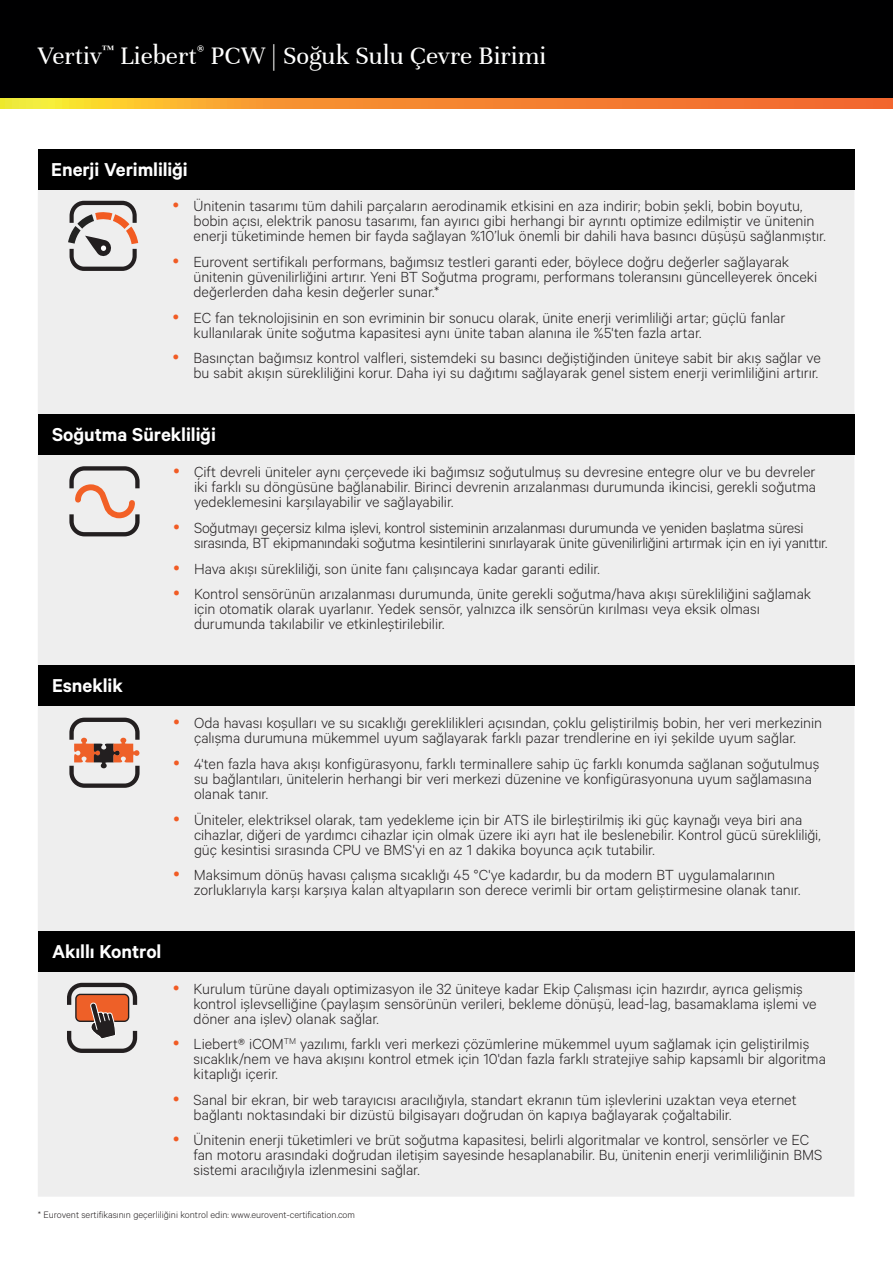
<style>
.page{position:relative;width:893px;height:1263px;background:#fff}
.page>*{position:absolute;margin:0;border:0;box-sizing:border-box;transform-origin:0 0}
.t1{font:27px "Unna";color:#fff}
.t2{font:600 21px "Calibre";letter-spacing:-.005em;color:#fff}
.t3{font:300 16.5px/15px "Calibre";letter-spacing:-.005em;color:#231f20}
.t4{font:300 10.5px "Calibre";color:#231f20}
</style>
<div class="page">
<div style="left:0;top:0;width:893px;height:108px;background:#000001"></div>
<svg style="left:0;top:98px;width:893px;height:11px;background:#f59230"></svg>
<div style="left:38px;top:149px;width:816px;height:1048px;background:#eee"></div>
<svg style="left:68px;top:201px;width:70px;height:70px"></svg>
<div style="left:38px;top:149px;width:816px;height:41px;background:#000"></div>
<div style="left:39px;top:665px;width:816px;height:41px;background:#000"></div>
<svg style="left:69px;top:718px;width:71px;height:70px"></svg>
<div style="left:39px;top:414px;width:816px;height:41px;background:#000"></div>
<svg style="left:69px;top:466px;width:71px;height:70px"></svg>
<div style="left:39px;top:931px;width:816px;height:41px;background:#000"></div>
<svg style="left:67px;top:983px;width:70px;height:70px"></svg>
<h1 class="t1" style="left:38px;top:40px;width:510px">Vertiv<sup>™</sup> Liebert<sup>®</sup> PCW | Soğuk Sulu Çevre Birimi</h1>
<p class="t2" style="left:51px;top:157px;width:138px">Enerji Verimliliği</p>
<p class="t3" style="left:194px;top:198px;width:634px">Ünitenin tasarımı tüm dahili parçaların aerodinamik etkisini en aza indirir; bobin şekli, bobin boyutu, bobin açısı, elektrik panosu tasarımı, fan ayırıcı gibi herhangi bir ayrıntı optimize edilmiştir ve ünitenin enerji tüketiminde hemen bir fayda sağlayan %10’luk önemli bir dahili hava basıncı düşüşü sağlanmıştır.</p>
<p class="t3" style="left:194px;top:254px;width:625px">Eurovent sertifikalı performans, bağımsız testleri garanti eder, böylece doğru değerler sağlayarak ünitenin güvenilirliğini artırır. Yeni BT Soğutma programı, performans toleransını güncelleyerek önceki değerlerden daha kesin değerler sunar.*</p>
<p class="t3" style="left:194px;top:309px;width:593px">EC fan teknolojisinin en son evriminin bir sonucu olarak, ünite enerji verimliliği artar; güçlü fanlar kullanılarak ünite soğutma kapasitesi aynı ünite taban alanına ile %5'ten fazla artar.</p>
<p class="t3" style="left:193px;top:350px;width:629px">Basınçtan bağımsız kontrol valfleri, sistemdeki su basıncı değiştiğinden üniteye sabit bir akış sağlar ve bu sabit akışın sürekliliğini korur. Daha iyi su dağıtımı sağlayarak genel sistem enerji verimliliğini artırır.</p>
<p class="t2" style="left:52px;top:422px;width:165px">Soğutma Sürekliliği</p>
<p class="t2" style="left:52px;top:673px;width:72px">Esneklik</p>
<p class="t2" style="left:52px;top:939px;width:111px">Akıllı Kontrol</p>
<p class="t3" style="left:194px;top:464px;width:623px;text-align:justify">Çift devreli üniteler aynı çerçevede iki bağımsız soğutulmuş su devresine entegre olur ve bu devreler iki farklı su döngüsüne bağlanabilir. Birinci devrenin arızalanması durumunda ikincisi, gerekli soğutma yedeklemesini karşılayabilir ve sağlayabilir.</p>
<p class="t3" style="left:194px;top:520px;width:635px">Soğutmayı geçersiz kılma işlevi, kontrol sisteminin arızalanması durumunda ve yeniden başlatma süresi sırasında, BT ekipmanındaki soğutma kesintilerini sınırlayarak ünite güvenilirliğini artırmak için en iyi yanıttır.</p>
<p class="t3" style="left:194px;top:555px;width:619px;line-height:25.7px">Hava akışı sürekliliği, son ünite fanı çalışıncaya kadar garanti edilir.<br>Kontrol sensörünün arızalanması durumunda, ünite gerekli soğutma/hava akışı sürekliliğini sağlamak</p>
<p class="t3" style="left:194px;top:601px;width:567px">için otomatik olarak uyarlanır. Yedek sensör, yalnızca ilk sensörün kırılması veya eksik olması durumunda takılabilir ve etkinleştirilebilir.</p>
<p class="t3" style="left:194px;top:715px;width:629px">Oda havası koşulları ve su sıcaklığı gereklilikleri açısından, çoklu geliştirilmiş bobin, her veri merkezinin çalışma durumuna mükemmel uyum sağlayarak farklı pazar trendlerine en iyi şekilde uyum sağlar.</p>
<p class="t3" style="left:194px;top:756px;width:627px">4'ten fazla hava akışı konfigürasyonu, farklı terminallere sahip üç farklı konumda sağlanan soğutulmuş su bağlantıları, ünitelerin herhangi bir veri merkezi düzenine ve konfigürasyonuna uyum sağlamasına olanak tanır.</p>
<p class="t3" style="left:194px;top:811px;width:628px">Üniteler, elektriksel olarak, tam yedekleme için bir ATS ile birleştirilmiş iki güç kaynağı veya biri ana cihazlar, diğeri de yardımcı cihazlar için olmak üzere iki ayrı hat ile beslenebilir. Kontrol gücü sürekliliği, güç kesintisi sırasında CPU ve BMS'yi en az 1 dakika boyunca açık tutabilir.</p>
<p class="t3" style="left:194px;top:867px;width:608px">Maksimum dönüş havası çalışma sıcaklığı 45 °C'ye kadardır, bu da modern BT uygulamalarının zorluklarıyla karşı karşıya kalan altyapıların son derece verimli bir ortam geliştirmesine olanak tanır.</p>
<p class="t3" style="left:194px;top:980px;width:625px">Kurulum türüne dayalı optimizasyon ile 32 üniteye kadar Ekip Çalışması için hazırdır, ayrıca gelişmiş kontrol işlevselliğine (paylaşım sensörünün verileri, bekleme dönüşü, lead-lag, basamaklama işlemi ve döner ana işlev) olanak sağlar.</p>
<p class="t3" style="left:194px;top:1036px;width:634px">Liebert® iCOM<sup>TM</sup> yazılımı, farklı veri merkezi çözümlerine mükemmel uyum sağlamak için geliştirilmiş sıcaklık/nem ve hava akışını kontrol etmek için 10'dan fazla farklı stratejiye sahip kapsamlı bir algoritma kitaplığı içerir.</p>
<p class="t3" style="left:194px;top:1091px;width:604px">Sanal bir ekran, bir web tarayıcısı aracılığıyla, standart ekranın tüm işlevlerini uzaktan veya eternet bağlantı noktasındaki bir dizüstü bilgisayarı doğrudan ön kapıya bağlayarak çoğaltabilir.</p>
<p class="t3" style="left:194px;top:1132px;width:630px">Ünitenin enerji tüketimleri ve brüt soğutma kapasitesi, belirli algoritmalar ve kontrol, sensörler ve EC fan motoru arasındaki doğrudan iletişim sayesinde hesaplanabilir. Bu, ünitenin enerji verimliliğinin BMS sistemi aracılığıyla izlenmesini sağlar.</p>
<p class="t4" style="left:38px;top:1208px;width:319px">* Eurovent sertifikasının geçerliliğini kontrol edin: www.eurovent-certification.com</p>
</div>
